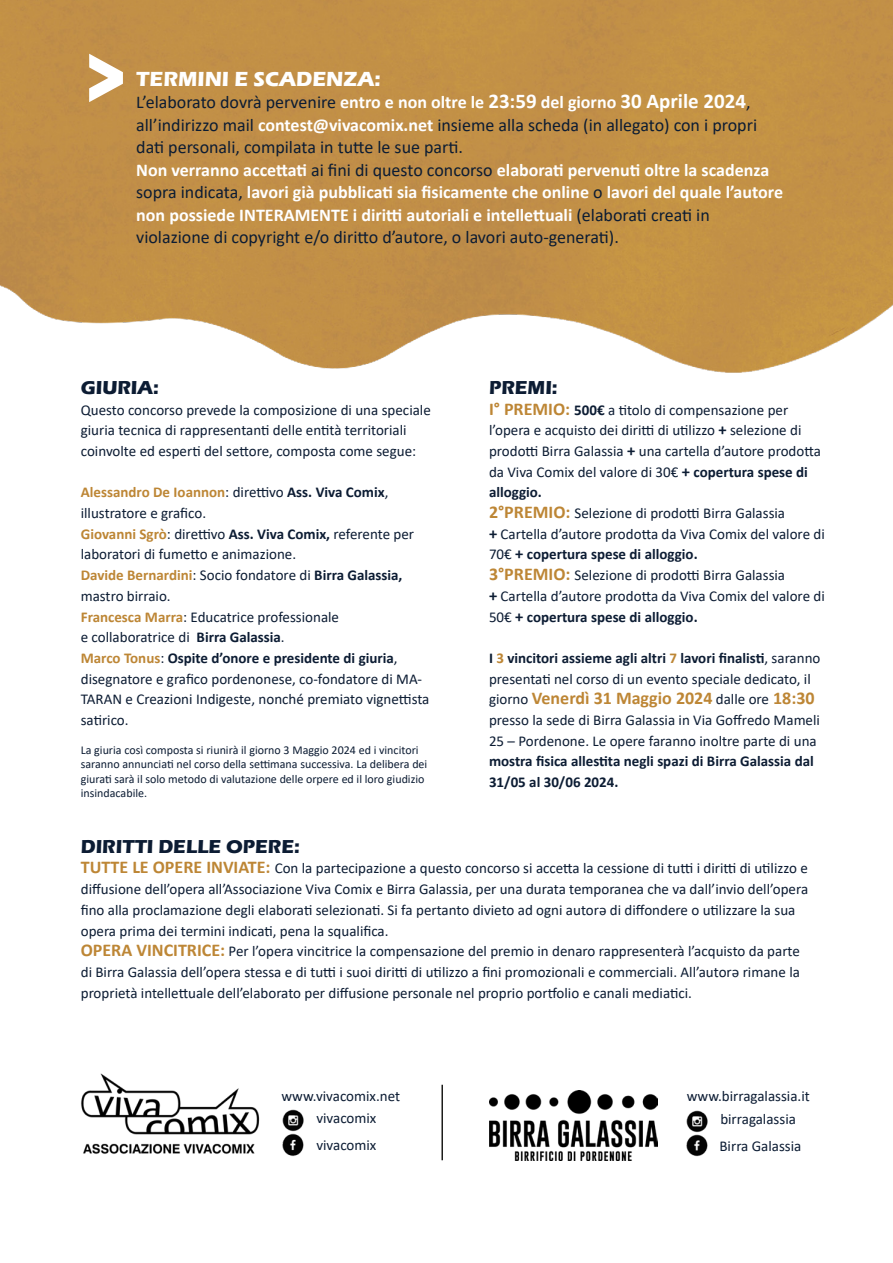
<style>
.page{position:relative;width:893px;height:1263px;background:#fff}
.page>*{position:absolute;margin:0;border:0;box-sizing:border-box;transform-origin:0 0}
.t1{font:700 78px "Eras ITC";color:#fff}
.t2{font:700 21px "Eras ITC";color:#fff}
.t3{font:700 19.35px "Eras ITC";color:#0c1c33}
.t4{font:700 18px/22.5px "Calibri";color:#fff}
.t5{font:18px/22.5px "Calibri";color:#0c1c33}
.t6{font:700 18px "Calibri";color:#bd8635}
.t7{font:15px/20.7px "Calibri";color:#0c1c33}
.t8{font:12px/14.4px "Calibri";color:#0c1c33}
.s1{font-weight:700;color:#fff}
.s2{font-weight:700;font-size:21px;color:#fff}
.s3{font-weight:400;color:#0c1c33}
.s4{font-weight:700;color:#bd8635}
.s5{font-weight:700}
.s6{font-weight:700;font-size:18px;color:#bd8635}
.s7{font-weight:700;font-size:16.5px}
.s8{font-weight:400;font-size:15px;color:#0c1c33}
</style>
<div class="page">
<img style="left:0;top:0;width:893px;height:373px">
<img style="left:489px;top:1090px;width:168px;height:70px">
<img style="left:81px;top:1073px;width:179px;height:81px">
<img style="left:282px;top:1109px;width:22px;height:48px">
<img style="left:686px;top:1110px;width:22px;height:47px">
<hr style="left:441px;top:1085px;width:2px;height:75px;background:#1d1d1b">
<p class="t1" style="left:87px;top:33px;width:40px">&gt;</p>
<p class="t2" style="left:136px;top:67px;width:246px">TERMINI E SCADENZA:</p>
<p class="t5" style="left:136px;top:91px;width:622px">L’elaborato dovrà pervenire <span class="s1">entro e non oltre le</span> <span class="s2">23:59</span> <span class="s1">del giorno</span> <span class="s2">30 Aprile 2024</span>, all’indirizzo mail <span class="s1">contest@vivacomix.net</span> insieme alla scheda (in allegato) con i propri dati personali, compilata in tutte le sue parti.</p>
<p class="t4" style="left:136px;top:158px;width:648px">Non verranno accettati <span class="s3">ai fini di questo concorso</span> elaborati pervenuti oltre la scadenza <span class="s3">sopra indicata,</span> lavori già pubblicati sia fisicamente che online <span class="s3">o</span> lavori del quale l’autore non possiede INTERAMENTE i diritti autoriali e intellettuali <span class="s3">(elaborati creati in violazione di copyright e/o diritto d’autore, o lavori auto-generati).</span></p>
<p class="t3" style="left:81px;top:376px;width:80px">GIURIA:</p>
<p class="t7" style="left:81px;top:399px;width:352px">Questo concorso prevede la composizione di una speciale giuria tecnica di rappresentanti delle entità territoriali coinvolte ed esperti del settore, composta come segue:</p>
<p class="t7" style="left:81px;top:482px;width:309px"><span class="s4">Alessandro De Ioannon</span>: direttivo <span class="s5">Ass. Viva Comix</span>, illustratore e grafico.</p>
<p class="t7" style="left:81px;top:523px;width:335px"><span class="s4">Giovanni Sgrò</span>: direttivo <span class="s5">Ass. Viva Comix,</span> referente per laboratori di fumetto e animazione.</p>
<p class="t7" style="left:81px;top:564px;width:323px"><span class="s4">Davide Bernardini</span>: Socio fondatore di <span class="s5">Birra Galassia, </span>mastro birraio.</p>
<p class="t7" style="left:81px;top:606px;width:260px"><span class="s4">Francesca Marra</span>: Educatrice professionale e collaboratrice di <span class="s5">Birra Galassia</span>.</p>
<p class="t7" style="left:81px;top:647px;width:350px"><span class="s4">Marco Tonus</span>: <span class="s5">Ospite d’onore e presidente di giuria</span>, disegnatore e grafico pordenonese, co-fondatore di MA-TARAN e Creazioni Indigeste, nonché premiato vignettista satirico.</p>
<p class="t8" style="left:81px;top:742px;width:348px">La giuria così composta si riunirà il giorno 3 Maggio 2024 ed i vincitori saranno annunciati nel corso della settimana successiva. La delibera dei giurati sarà il solo metodo di valutazione delle orpere ed il loro giudizio insindacabile.</p>
<p class="t3" style="left:489px;top:376px;width:70px">PREMI:</p>
<p class="t7" style="left:489px;top:399px;width:333px"><span class="s6">I° PREMIO:</span> <span class="s5">500€</span> a titolo di compensazione per l’opera e acquisto dei diritti di utilizzo <span class="s7">+</span> selezione di prodotti Birra Galassia <span class="s7">+</span> una cartella d’autore prodotta da Viva Comix del valore di 30€ <span class="s7">+</span> <span class="s5">copertura spese di alloggio.</span></p>
<p class="t7" style="left:489px;top:502px;width:337px"><span class="s6">2°PREMIO:</span> Selezione di prodotti Birra Galassia<br><span class="s7">+</span> Cartella d’autore prodotta da Viva Comix del valore di 70€ <span class="s7">+</span> <span class="s5">copertura spese di alloggio.<br></span><span class="s6">3°PREMIO:</span> Selezione di prodotti Birra Galassia<br><span class="s7">+</span> Cartella d’autore prodotta da Viva Comix del valore di 50€ <span class="s7">+</span> <span class="s5">copertura spese di alloggio.</span></p>
<p class="t7" style="left:489px;top:647px;width:333px"><span class="s5">I</span> <span class="s4">3</span> <span class="s5">vincitori assieme agli altri</span> <span class="s4">7</span> <span class="s5">lavori finalisti</span>, saranno presentati nel corso di un evento speciale dedicato, il</p>
<p class="t6" style="left:489px;top:685px;width:327px"><span class="s8">giorno</span> Venerdì 31 Maggio 2024 <span class="s8">dalle ore</span> 18:30</p>
<p class="t7" style="left:489px;top:709px;width:332px">presso la sede di Birra Galassia in Via Goffredo Mameli 25 – Pordenone. Le opere faranno inoltre parte di una <span class="s5">mostra fisica allestita negli spazi di Birra Galassia dal 31/05 al 30/06 2024.</span></p>
<p class="t3" style="left:81px;top:835px;width:221px">DIRITTI DELLE OPERE:</p>
<p class="t7" style="left:81px;top:858px;width:729px"><span class="s6">TUTTE LE OPERE INVIATE:</span> Con la partecipazione a questo concorso si accetta la cessione di tutti i diritti di utilizzo e diffusione dell’opera all’Associazione Viva Comix e Birra Galassia, per una durata temporanea che va dall’invio dell’opera fino alla proclamazione degli elaborati selezionati. Si fa pertanto divieto ad ogni autorә di diffondere o utilizzare la sua opera prima dei termini indicati, pena la squalifica.</p>
<p class="t7" style="left:81px;top:940px;width:721px;text-align:justify"><span class="s6">OPERA VINCITRICE:</span> Per l’opera vincitrice la compensazione del premio in denaro rappresenterà l’acquisto da parte di Birra Galassia dell’opera stessa e di tutti i suoi diritti di utilizzo a fini promozionali e commerciali. All’autorә rimane la proprietà intellettuale dell’elaborato per diffusione personale nel proprio portfolio e canali mediatici.</p>
<p class="t7" style="left:687px;top:1086px;width:124px">www.birragalassia.it</p>
<p class="t7" style="left:281px;top:1086px;width:120px">www.vivacomix.net</p>
<p class="t7" style="left:316px;top:1107px;width:61px">vivacomix</p>
<p class="t7" style="left:720px;top:1108px;width:77px">birragalassia</p>
<p class="t7" style="left:316px;top:1134px;width:61px">vivacomix</p>
<p class="t7" style="left:719px;top:1135px;width:83px">Birra Galassia</p>
</div>
